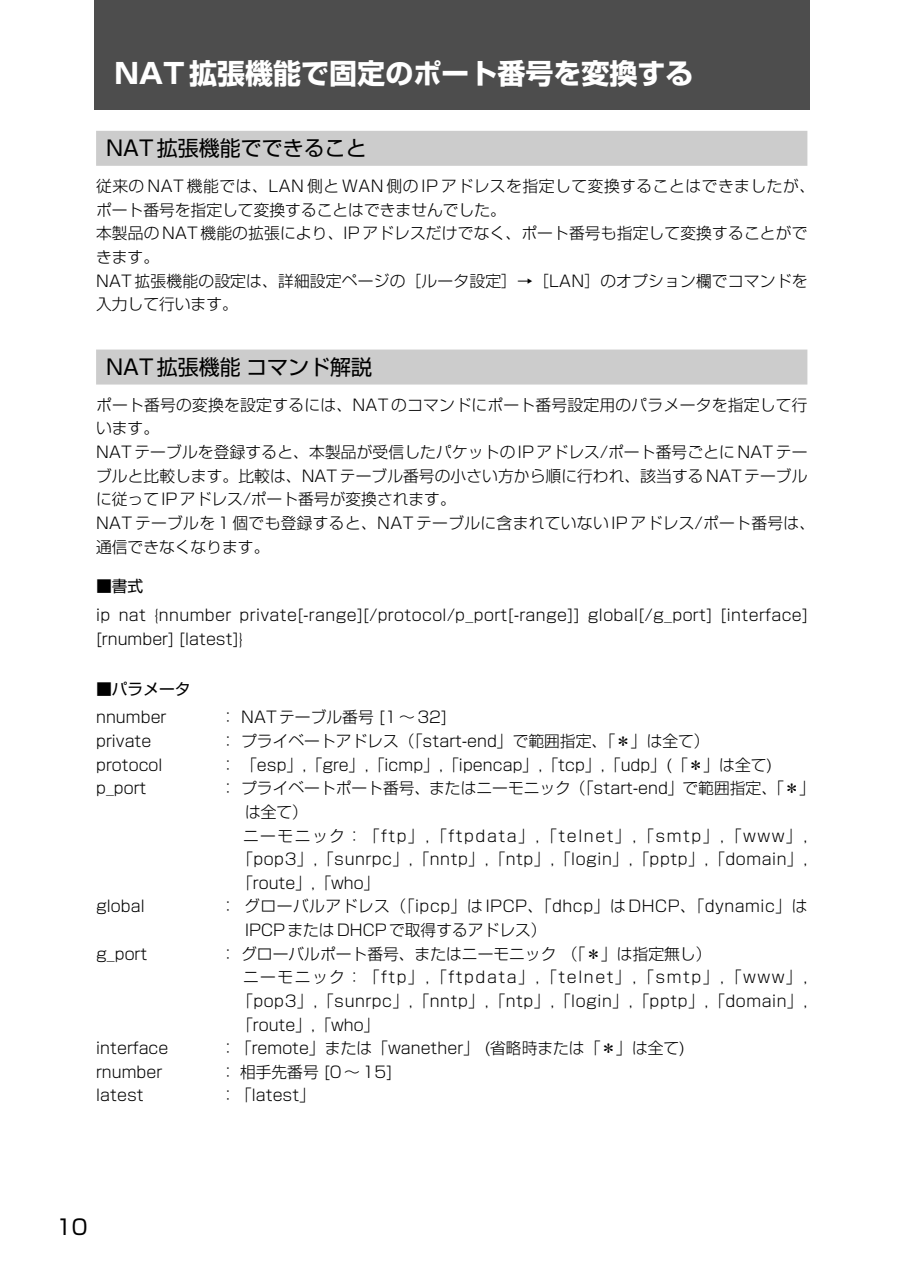
<style>
.page{position:relative;width:902px;height:1274px;background:#fff}
.page>*{position:absolute;margin:0;border:0;box-sizing:border-box;transform-origin:0 0}
.t1{font:700 28px "Shin Go";color:#fff}
.t2{font:21px "Shin Go";color:#000}
.t3{font:300 15.75px/23.6px "Shin Go";letter-spacing:.01em;color:#000}
.t4{font:300 15.75px/23.6px "Shin Go";letter-spacing:.03em;color:#000}
.t5{font:300 15.75px "Shin Go";letter-spacing:.095em;color:#000}
.t6{font:15.75px "Shin Go";color:#000}
</style>
<div class="page">
<div style="left:94px;top:0;width:715px;height:109px;background:#4d4d4d"></div>
<div style="left:96px;top:131px;width:711px;height:35px;background:#ccc"></div>
<div style="left:96px;top:350px;width:711px;height:35px;background:#ccc"></div>
<h1 class="t1" style="left:115px;top:63px;width:580px">NAT 拡張機能で固定のポート番号を変換する</h1>
<h2 class="t2" style="left:106px;top:140px;width:262px">NAT拡張機能でできること</h2>
<p class="t3" style="left:96px;top:176px;width:720px">従来のNAT機能では、LAN側とWAN側のIPアドレスを指定して変換することはできましたが、ポート番号を指定して変換することはできませんでした。<br>本製品のNAT機能の拡張により、IPアドレスだけでなく、ポート番号も指定して変換することができます。<br>NAT拡張機能の設定は、詳細設定ページの［ルータ設定］→［LAN］のオプション欄でコマンドを入力して行います。</p>
<h2 class="t2" style="left:106px;top:359px;width:268px">NAT拡張機能コマンド解説</h2>
<p class="t3" style="left:96px;top:395px;width:720px">ポート番号の変換を設定するには、NATのコマンドにポート番号設定用のパラメータを指定して行います。<br>NATテーブルを登録すると、本製品が受信したパケットのIPアドレス/ポート番号ごとにNATテーブルと比較します。比較は、NATテーブル番号の小さい方から順に行われ、該当するNATテーブルに従ってIPアドレス/ポート番号が変換されます。<br>NATテーブルを1個でも登録すると、NATテーブルに含まれていないIPアドレス/ポート番号は、通信できなくなります。</p>
<p class="t6" style="left:96px;top:580px;width:49px">■書式</p>
<p class="t3" style="left:96px;top:606px;width:713px">ip nat {nnumber private[-range][/protocol/p_port[-range]] global[/g_port] [interface] [rnumber] [latest]}</p>
<p class="t6" style="left:96px;top:683px;width:96px">■パラメータ</p>
<p class="t3" style="left:96px;top:708px;width:72px">nnumber</p>
<p class="t3" style="left:220px;top:708px;width:228px">： NATテーブル番号 [1～32]</p>
<p class="t3" style="left:96px;top:732px;width:57px">private</p>
<p class="t3" style="left:220px;top:732px;width:491px">：プライベートアドレス（「start-end」で範囲指定、「＊」は全て）</p>
<p class="t3" style="left:96px;top:755px;width:68px">protocol</p>
<p class="t3" style="left:220px;top:755px;width:553px">：「esp」,「gre」,「icmp」,「ipencap」,「tcp」,「udp」(「＊」は全て)</p>
<p class="t3" style="left:96px;top:779px;width:52px">p_port</p>
<p class="t3" style="left:220px;top:779px;width:596px">：プライベートポート番号、またはニーモニック（「start-end」で範囲指定、「＊」</p>
<p class="t3" style="left:245px;top:802px;width:64px">は全て）</p>
<p class="t5" style="left:243px;top:830px;width:565px">ニーモニック：「ftp」,「ftpdata」,「telnet」,「smtp」,「www」,</p>
<p class="t4" style="left:237px;top:850px;width:571px">「pop3」,「sunrpc」,「nntp」,「ntp」,「login」,「pptp」,「domain」,</p>
<p class="t3" style="left:237px;top:873px;width:144px">「route」,「who」</p>
<p class="t3" style="left:96px;top:897px;width:50px">global</p>
<p class="t4" style="left:245px;top:897px;width:564px;text-indent:-25px">：グローバルアドレス（「ipcp」はIPCP、「dhcp」はDHCP、「dynamic」は<br>IPCPまたはDHCPで取得するアドレス）</p>
<p class="t3" style="left:96px;top:944px;width:53px">g_port</p>
<p class="t3" style="left:220px;top:944px;width:492px">：グローバルポート番号、またはニーモニック（「＊」は指定無し）</p>
<p class="t5" style="left:243px;top:972px;width:565px">ニーモニック：「ftp」,「ftpdata」,「telnet」,「smtp」,「www」,</p>
<p class="t4" style="left:237px;top:991px;width:571px">「pop3」,「sunrpc」,「nntp」,「ntp」,「login」,「pptp」,「domain」,</p>
<p class="t3" style="left:237px;top:1015px;width:144px">「route」,「who」</p>
<p class="t3" style="left:96px;top:1039px;width:74px">interface</p>
<p class="t3" style="left:220px;top:1039px;width:466px">：「remote」または「wanether」 (省略時または「＊」は全て)</p>
<p class="t3" style="left:96px;top:1062px;width:68px">rnumber</p>
<p class="t3" style="left:220px;top:1062px;width:173px">：相手先番号 [0～15]</p>
<p class="t3" style="left:96px;top:1086px;width:49px">latest</p>
<p class="t3" style="left:220px;top:1086px;width:97px">：「latest」</p>
<h2 class="t2" style="left:56px;top:1219px;width:33px">10</h2>
</div>
